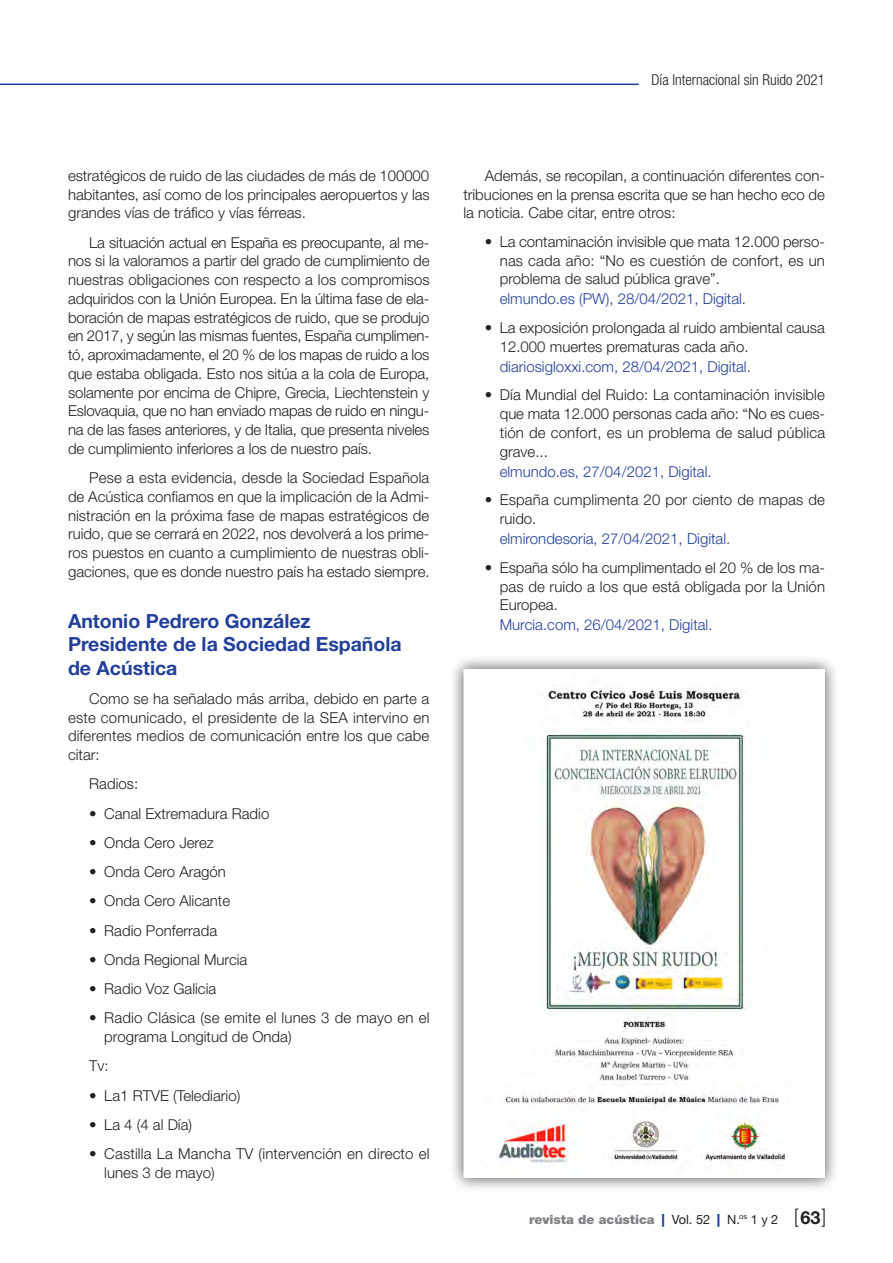
<style>
.page{position:relative;width:893px;height:1263px;background:#fff}
.page>*{position:absolute;margin:0;border:0;box-sizing:border-box;transform-origin:0 0}
.t1{font:300 19.8px "Helvetica Neue LT Std";color:#231f20;scale:.91 1}
.t2{font:700 19.5px/23.4px "Helvetica Neue LT Std";color:#223f99}
.t3{font:300 15px/18.8px "Helvetica Neue LT Std";color:#231f20;text-align:justify}
.t4{font:300 15px "Helvetica Neue LT Std";color:#223f99}
.t5{font:300 condensed 15px "Helvetica Neue LT Std";color:#231f20}
.t6{font:900 12.75px "Helvetica Neue LT Std";color:#808285}
.s1{color:#223f99}
.s2{font-weight:400;color:#231f20}
.s3{font-weight:700;font-size:18px}
</style>
<div class="page">
<hr style="left:0;top:84px;width:639px;height:1px;background:#223f99">
<div style="left:450px;top:655px;width:389px;height:537px;background:#231f20;opacity:.75"></div>
<img style="left:468px;top:674px;width:352px;height:499px">
<p class="t3" style="left:68px;top:166px;width:363px">estratégicos de ruido de las ciudades de más de 100000 habitantes, así como de los principales aeropuertos y las grandes vías de tráfico y vías férreas.</p>
<p class="t3" style="left:68px;top:233px;width:363px;text-indent:21px">La situación actual en España es preocupante, al me&shy;nos si la valoramos a partir del grado de cumplimiento de nuestras obligaciones con respecto a los compromisos adquiridos con la Unión Europea. En la última fase de ela&shy;boración de mapas estratégicos de ruido, que se produjo en 2017, y según las mismas fuentes, España cumplimen&shy;tó, aproximadamente, el 20 % de los mapas de ruido a los que estaba obligada. Esto nos sitúa a la cola de Europa, solamente por encima de Chipre, Grecia, Liechtenstein y Eslovaquia, que no han enviado mapas de ruido en ningu&shy;na de las fases anteriores, y de Italia, que presenta niveles de cumplimiento inferiores a los de nuestro país.</p>
<p class="t3" style="left:68px;top:468px;width:363px;text-indent:21px">Pese a esta evidencia, desde la Sociedad Española de Acústica confiamos en que la implicación de la Admi&shy;nistración en la próxima fase de mapas estratégicos de ruido, que se cerrará en 2022, nos devolverá a los prime&shy;ros puestos en cuanto a cumplimiento de nuestras obli&shy;gaciones, que es donde nuestro país ha estado siempre.</p>
<h2 class="t2" style="left:68px;top:609px;width:335px">Antonio Pedrero González<br>Presidente de la Sociedad Española de Acústica</h2>
<p class="t3" style="left:68px;top:689px;width:363px;text-indent:21px">Como se ha señalado más arriba, debido en parte a este comunicado, el presidente de la SEA intervino en diferentes medios de comunicación entre los que cabe citar:</p>
<p class="t3" style="left:89px;top:774px;width:50px">Radios:</p>
<p class="t3" style="left:89px;top:803px;width:182px">• Canal Extremadura Radio</p>
<p class="t3" style="left:89px;top:833px;width:126px">• Onda Cero Jerez</p>
<p class="t3" style="left:89px;top:862px;width:138px">• Onda Cero Aragón</p>
<p class="t3" style="left:89px;top:891px;width:142px">• Onda Cero Alicante</p>
<p class="t3" style="left:89px;top:920px;width:129px">• Radio Ponferrada</p>
<p class="t3" style="left:89px;top:950px;width:160px">• Onda Regional Murcia</p>
<p class="t3" style="left:89px;top:979px;width:129px">• Radio Voz Galicia</p>
<p class="t3" style="left:104px;top:1008px;width:327px;text-indent:-15px">• Radio Clásica (se emite el lunes 3 de mayo en el programa Longitud de Onda)</p>
<p class="t3" style="left:89px;top:1056px;width:21px">Tv:</p>
<p class="t3" style="left:89px;top:1085px;width:153px">• La1 RTVE (Telediario)</p>
<p class="t3" style="left:89px;top:1115px;width:104px">• La 4 (4 al Día)</p>
<p class="t3" style="left:104px;top:1144px;width:327px;text-indent:-15px">• Castilla La Mancha TV (intervención en directo el lunes 3 de mayo)</p>
<p class="t5" style="left:652px;top:71px;width:175px">Día Internacional sin Ruido 2021</p>
<p class="t3" style="left:463px;top:166px;width:363px;text-indent:21px">Además, se recopilan, a continuación diferentes con&shy;tribuciones en la prensa escrita que se han hecho eco de la noticia. Cabe citar, entre otros:</p>
<p class="t3" style="left:500px;top:232px;width:327px;text-indent:-15px">• La contaminación invisible que mata 12.000 perso&shy;nas cada año: “No es cuestión de confort, es un problema de salud pública grave”.</p>
<p class="t4" style="left:500px;top:290px;width:248px">elmundo.es (PW), 28/04/2021, Digital.</p>
<p class="t3" style="left:500px;top:318px;width:327px;text-indent:-15px">• La exposición prolongada al ruido ambiental causa<br>12.000 muertes prematuras cada año.</p>
<p class="t4" style="left:500px;top:357px;width:253px">diariosigloxxi.com, 28/04/2021, Digital.</p>
<p class="t3" style="left:500px;top:385px;width:327px;text-indent:-15px">• Día Mundial del Ruido: La contaminación invisible que mata 12.000 personas cada año: “No es cues&shy;tión de confort, es un problema de salud pública grave...</p>
<p class="t4" style="left:500px;top:462px;width:214px">elmundo.es, 27/04/2021, Digital.</p>
<p class="t3" style="left:500px;top:490px;width:327px;text-indent:-15px">• España cumplimenta 20 por ciento de mapas de ruido.</p>
<p class="t4" style="left:500px;top:530px;width:232px">elmirondesoria, 27/04/2021, Digital.</p>
<p class="t3" style="left:500px;top:558px;width:327px;text-indent:-15px">• España sólo ha cumplimentado el 20 % de los ma&shy;pas de ruido a los que está obligada por la Unión Europea.</p>
<p class="t4" style="left:500px;top:616px;width:214px">Murcia.com, 26/04/2021, Digital.</p>
<p class="t6" style="left:529px;top:1212px;width:251px">revista de acústica <span class="s1">|</span> <span class="s2">Vol. 52</span> <span class="s1">|</span> <span class="s2">N.</span><sup>os</sup> <span class="s2">1 y 2</span></p>
<h1 class="t1" style="left:794px;top:1204px;width:37px">[<span class="s3">63</span>]</h1>
</div>
